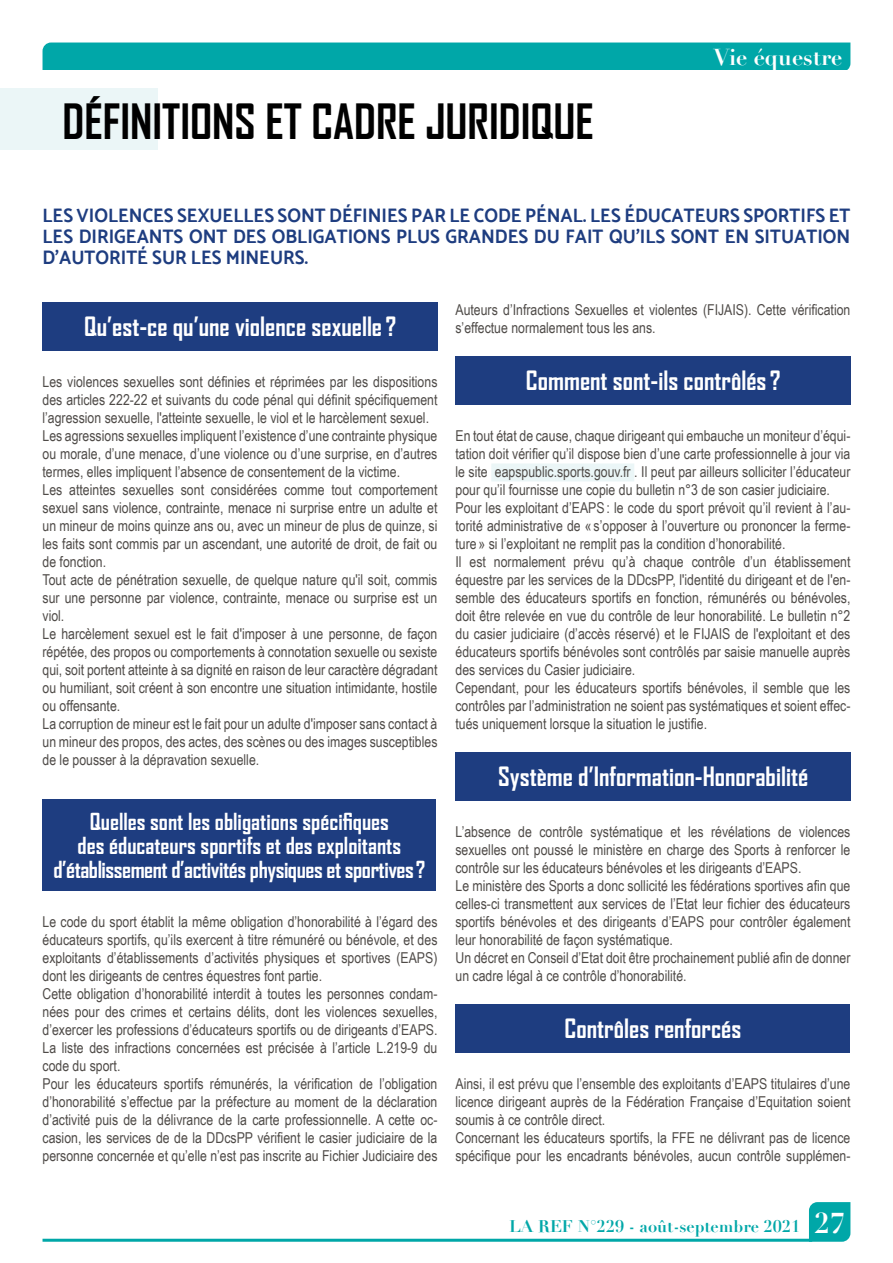
<style>
.page{position:relative;width:893px;height:1263px;background:#fff}
.page>*{position:absolute;margin:0;border:0;box-sizing:border-box;transform-origin:0 0}
.t1{font:700 46.5px "Agency FB";color:#000}
.t2{font:700 28.05px "Didot";color:#fff}
.t3{font:700 25.5px "Agency FB";color:#fff}
.t4{font:700 22.5px/24px "Agency FB";color:#fff;text-align:center}
.t5{font:700 22.5px "Didot";color:#fff}
.t6{font:700 19.5px/21px "Catamaran";color:#1e3d80;text-align:justify;scale:.95 1}
.t7{font:700 16.5px "Didot";color:#00a7a8}
.t8{font:15px/18px "Arial Narrow";color:#4f4b48}
</style>
<div class="page">
<div style="left:809px;top:1202px;width:41px;height:40px;background:#00a7a8"></div>
<hr style="left:43px;top:1239px;width:769px;height:3px;background:#00a7a8">
<div style="left:43px;top:43px;width:807px;height:27px;background:#00a7a8"></div>
<div style="left:0;top:88px;width:157px;height:61px;background:#ebf6f7"></div>
<div style="left:43px;top:302px;width:395px;height:49px;background:#1e3d80"></div>
<div style="left:43px;top:800px;width:393px;height:91px;background:#1e3d80"></div>
<div style="left:491px;top:463px;width:143px;height:18px;background:#ebf6f7"></div>
<div style="left:455px;top:356px;width:396px;height:49px;background:#1e3d80"></div>
<div style="left:455px;top:752px;width:396px;height:49px;background:#1e3d80"></div>
<div style="left:455px;top:1004px;width:395px;height:49px;background:#1e3d80"></div>
<h1 class="t1" style="left:63px;top:93px;width:533px">DÉFINITIONS ET CADRE JURIDIQUE</h1>
<h3 class="t5" style="left:713px;top:43px;width:131px">Vie équestre</h3>
<h3 class="t6" style="left:43px;top:205px;width:852px">LES VIOLENCES SEXUELLES SONT DÉFINIES PAR LE CODE PÉNAL. LES ÉDUCATEURS SPORTIFS ET LES DIRIGEANTS ONT DES OBLIGATIONS PLUS GRANDES DU FAIT QU’ILS SONT EN SITUATION D’AUTORITÉ SUR LES MINEURS.</h3>
<h3 class="t3" style="left:84px;top:311px;width:313px">Qu’est-ce qu’une violence sexuelle ?</h3>
<p class="t8" style="left:43px;top:372px;width:396px">Les violences sexuelles sont définies et réprimées par les dispositions des articles 222-22 et suivants du code pénal qui définit spécifiquement l’agression sexuelle, l'atteinte sexuelle, le viol et le harcèlement sexuel.<br>Les agressions sexuelles impliquent l’existence d’une contrainte physique ou morale, d’une menace, d’une violence ou d’une surprise, en d’autres termes, elles impliquent l’absence de consentement de la victime.<br>Les atteintes sexuelles sont considérées comme tout comportement sexuel sans violence, contrainte, menace ni surprise entre un adulte et un mineur de moins quinze ans ou, avec un mineur de plus de quinze, si les faits sont commis par un ascendant, une autorité de droit, de fait ou de fonction.<br>Tout acte de pénétration sexuelle, de quelque nature qu'il soit, commis sur une personne par violence, contrainte, menace ou surprise est un viol.<br>Le harcèlement sexuel est le fait d'imposer à une personne, de façon répétée, des propos ou comportements à connotation sexuelle ou sexiste qui, soit portent atteinte à sa dignité en raison de leur caractère dégradant ou humiliant, soit créent à son encontre une situation intimidante, hostile ou offensante.<br>La corruption de mineur est le fait pour un adulte d'imposer sans contact à un mineur des propos, des actes, des scènes ou des images susceptibles de le pousser à la dépravation sexuelle.</p>
<h3 class="t4" style="left:53px;top:809px;width:373px">Quelles sont les obligations spécifiques<br>des éducateurs sportifs et des exploitants d’établissement d’activités physiques et sportives?</h3>
<p class="t8" style="left:43px;top:912px;width:396px">Le code du sport établit la même obligation d’honorabilité à l’égard des éducateurs sportifs, qu’ils exercent à titre rémunéré ou bénévole, et des exploitants d’établissements d’activités physiques et sportives (EAPS) dont les dirigeants de centres équestres font partie.<br>Cette obligation d’honorabilité interdit à toutes les personnes condam&shy;nées pour des crimes et certains délits, dont les violences sexuelles, d’exercer les professions d’éducateurs sportifs ou de dirigeants d’EAPS.<br>La liste des infractions concernées est précisée à l’article L.219-9 du code du sport.<br>Pour les éducateurs sportifs rémunérés, la vérification de l’obligation d’honorabilité s’effectue par la préfecture au moment de la déclaration d’activité puis de la délivrance de la carte professionnelle. A cette oc&shy;casion, les services de de la DDcsPP vérifient le casier judiciaire de la personne concernée et qu’elle n’est pas inscrite au Fichier Judiciaire des</p>
<p class="t8" style="left:455px;top:300px;width:396px">Auteurs d’Infractions Sexuelles et violentes (FIJAIS). Cette vérification s’effectue normalement tous les ans.</p>
<h3 class="t3" style="left:526px;top:365px;width:256px">Comment sont-ils contrôlés ?</h3>
<p class="t8" style="left:455px;top:426px;width:396px">En tout état de cause, chaque dirigeant qui embauche un moniteur d’équi&shy;tation doit vérifier qu’il dispose bien d’une carte professionnelle à jour via le site eapspublic.sports.gouv.fr . Il peut par ailleurs solliciter l’éducateur pour qu’il fournisse une copie du bulletin n°3 de son casier judiciaire.<br>Pour les exploitant d’EAPS: le code du sport prévoit qu’il revient à l’au&shy;torité administrative de « s’opposer à l’ouverture ou prononcer la ferme&shy;ture » si l’exploitant ne remplit pas la condition d’honorabilité.<br>Il est normalement prévu qu’à chaque contrôle d’un établissement équestre par les services de la DDcsPP, l'identité du dirigeant et de l'en&shy;semble des éducateurs sportifs en fonction, rémunérés ou bénévoles, doit être relevée en vue du contrôle de leur honorabilité. Le bulletin n°2 du casier judiciaire (d’accès réservé) et le FIJAIS de l'exploitant et des éducateurs sportifs bénévoles sont contrôlés par saisie manuelle auprès des services du Casier judiciaire.<br>Cependant, pour les éducateurs sportifs bénévoles, il semble que les contrôles par l’administration ne soient pas systématiques et soient effec&shy;tués uniquement lorsque la situation le justifie.</p>
<h3 class="t3" style="left:498px;top:761px;width:311px">Système d’Information-Honorabilité</h3>
<p class="t8" style="left:455px;top:822px;width:396px">L’absence de contrôle systématique et les révélations de violences sexuelles ont poussé le ministère en charge des Sports à renforcer le contrôle sur les éducateurs bénévoles et les dirigeants d’EAPS.<br>Le ministère des Sports a donc sollicité les fédérations sportives afin que celles-ci transmettent aux services de l’Etat leur fichier des éducateurs sportifs bénévoles et des dirigeants d’EAPS pour contrôler également leur honorabilité de façon systématique.<br>Un décret en Conseil d’Etat doit être prochainement publié afin de donner un cadre légal à ce contrôle d’honorabilité.</p>
<h3 class="t3" style="left:565px;top:1013px;width:178px">Contrôles renforcés</h3>
<p class="t8" style="left:455px;top:1074px;width:396px">Ainsi, il est prévu que l’ensemble des exploitants d’EAPS titulaires d’une licence dirigeant auprès de la Fédération Française d’Equitation soient soumis à ce contrôle direct.<br>Concernant les éducateurs sportifs, la FFE ne délivrant pas de licence spécifique pour les encadrants bénévoles, aucun contrôle supplémen-</p>
<p class="t7" style="left:509px;top:1216px;width:293px">LA REF N°229 - août-septembre 2021</p>
<h2 class="t2" style="left:814px;top:1206px;width:33px">27</h2>
</div>
